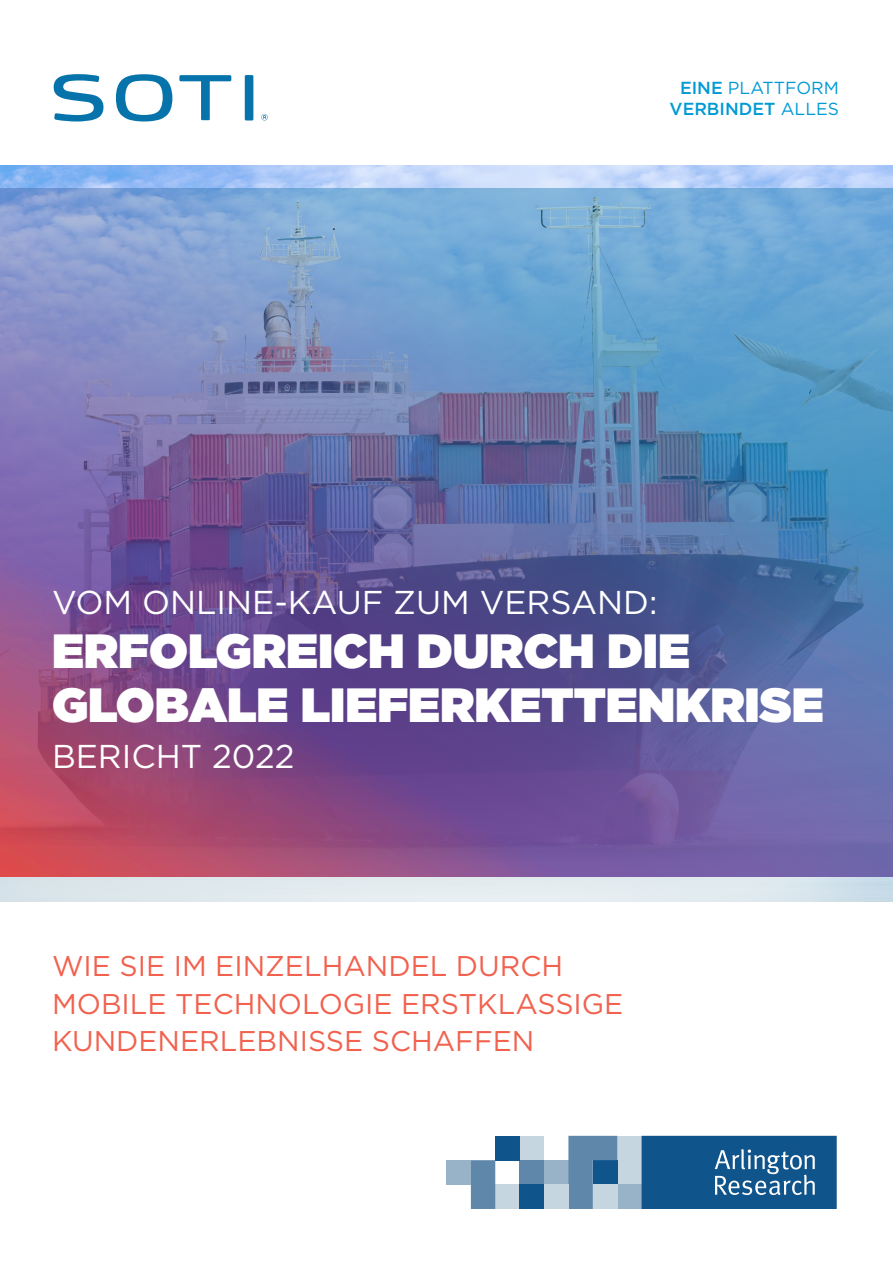
<style>
.page{position:relative;width:893px;height:1263px;background:#fff}
.page>*{position:absolute;margin:0;border:0;box-sizing:border-box;transform-origin:0 0}
._01_WD-WP-Headline{font:900 48px/54px "Gotham";color:#fff}
._01_WD-WP-Headline-2{font:33px "Gotham";color:#fff}
._11_Subhead{font:28.5px/37.5px "Gotham";color:#f1614e}
.t1{font:17.4px/21px "Gotham";color:#009ad4;text-align:center}
.s1{font-weight:500}
</style>
<div class="page">
<img style="left:0;top:166px;width:893px;height:735px">
<svg style="left:116px;top:74px;width:56px;height:47px"></svg>
<svg style="left:179px;top:75px;width:52px;height:45px"></svg>
<div style="left:245px;top:75px;width:8px;height:45px;background:#0674ab;border-radius:2px"></div>
<svg style="left:53px;top:74px;width:50px;height:47px"></svg>
<svg style="left:261px;top:114px;width:7px;height:6px"></svg>
<img style="left:0;top:188px;width:893px;height:689px">
<div style="left:495px;top:1184px;width:25px;height:25px;background:#c5d6e0"></div>
<div style="left:544px;top:1160px;width:24px;height:24px;background:#98b2c7"></div>
<div style="left:617px;top:1136px;width:25px;height:24px;background:#c5d6e0"></div>
<div style="left:617px;top:1160px;width:25px;height:24px;background:#c5d6e0"></div>
<div style="left:617px;top:1184px;width:25px;height:25px;background:#98b2c7"></div>
<svg style="left:568px;top:1136px;width:49px;height:73px;background:#648dae"></svg>
<div style="left:544px;top:1184px;width:24px;height:25px;background:#c5d6e0"></div>
<div style="left:520px;top:1136px;width:24px;height:24px;background:#c5d6e0"></div>
<div style="left:520px;top:1160px;width:24px;height:24px;background:#5e87a9"></div>
<div style="left:520px;top:1184px;width:24px;height:25px;background:#10548c"></div>
<div style="left:495px;top:1136px;width:25px;height:24px;background:#10548c"></div>
<svg style="left:471px;top:1160px;width:24px;height:49px"></svg>
<div style="left:446px;top:1160px;width:25px;height:24px;background:#98b2c7"></div>
<svg style="left:642px;top:1136px;width:195px;height:73px;background:#216094"></svg>
<p class="t1" style="left:670px;top:77px;width:171px"><span class="s1">EINE</span> PLATTFORM<br><span class="s1">VERBINDET</span> ALLES</p>
<p class="_01_WD-WP-Headline-2" style="left:52px;top:581px;width:607px">VOM ONLINE-KAUF ZUM VERSAND:</p>
<p class="_01_WD-WP-Headline" style="left:52px;top:624px;width:773px">ERFOLGREICH DURCH DIE<br>GLOBALE LIEFERKETTENKRISE</p>
<p class="_01_WD-WP-Headline-2" style="left:52px;top:735px;width:244px">BERICHT 2022</p>
<p class="_11_Subhead" style="left:52px;top:947px;width:573px">WIE SIE IM EINZELHANDEL DURCH<br>MOBILE TECHNOLOGIE ERSTKLASSIGE<br>KUNDENERLEBNISSE SCHAFFEN</p>
</div>
